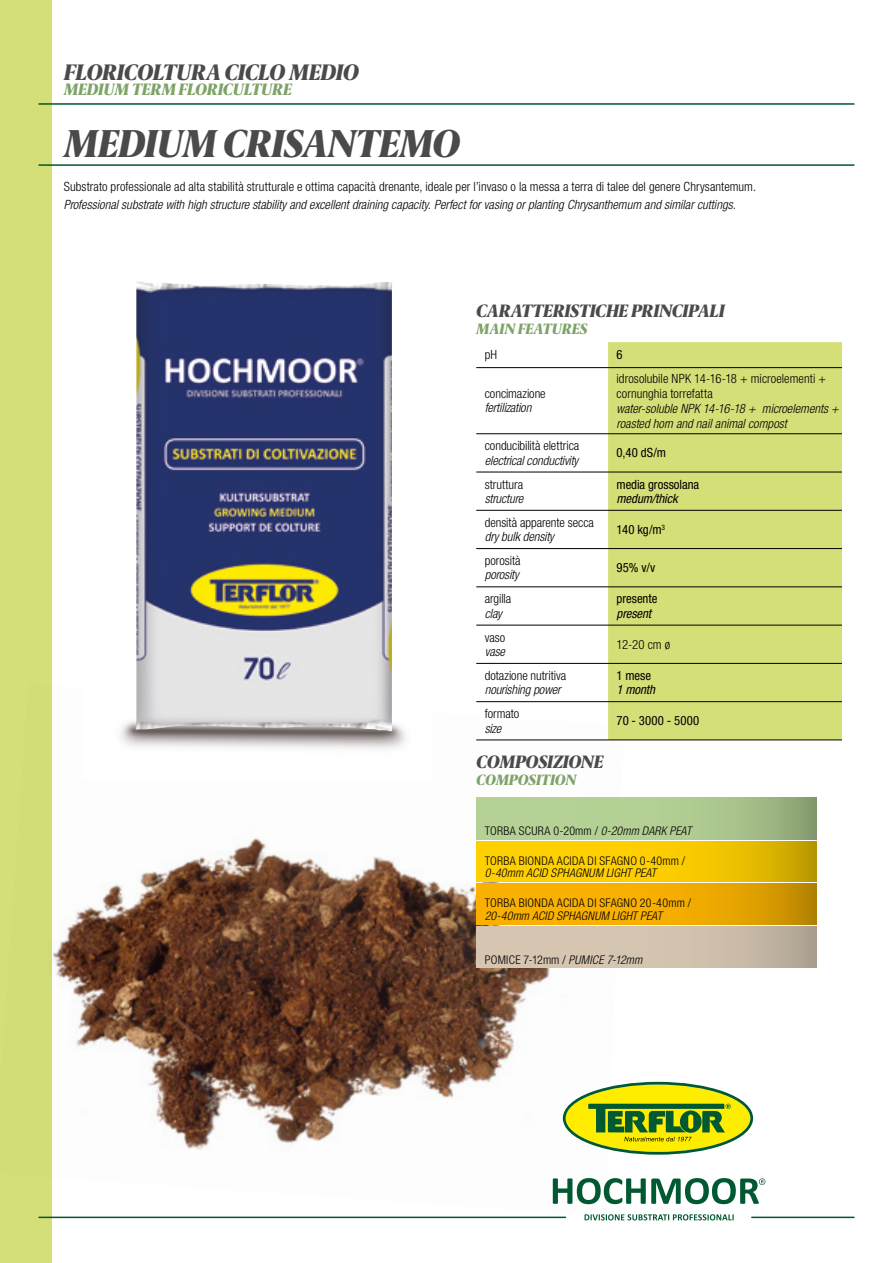
<style>
.page{position:relative;width:893px;height:1263px;background:#fff}
.page>*{position:absolute;margin:0;border:0;box-sizing:border-box;transform-origin:0 0}
.t1{font:italic 900 39px "Berlingske Serif Cn";letter-spacing:-.02em;color:#4a4a49}
.t2{font:italic 900 22.5px "Berlingske Serif Cn";letter-spacing:-.02em;color:#4a4a49}
.t3{font:italic 900 18px "Berlingske Serif Cn";letter-spacing:-.02em;color:#4a4a49}
.t4{font:italic 900 16.5px "Berlingske Serif Cn";letter-spacing:-.015em;color:#7ea368}
.t5{font:italic 900 15px "Berlingske Serif Cn";letter-spacing:-.01em;color:#7ea368}
.t6{font:300 condensed 12.75px/15px "Helvetica Neue LT Std";letter-spacing:.005em;color:#000}
.t7{font:italic 300 condensed 12.75px/15px "Helvetica Neue LT Std";color:#000}
.t8{font:condensed 12.75px "Helvetica Neue LT Std";color:#000}
.t9{font:italic condensed 12.75px "Helvetica Neue LT Std";letter-spacing:-.005em;color:#000}
.t10{font:condensed 12.75px "Helvetica Neue LT Std";letter-spacing:.02em;color:#000}
.t11{font:300 condensed 12px "Helvetica Neue LT Std";letter-spacing:.025em;color:#000}
.t12{font:italic 300 condensed 12px "Helvetica Neue LT Std";letter-spacing:.01em;color:#000}
.s1{font-style:italic}
</style>
<div class="page">
<div style="left:0;top:0;width:51px;height:1263px;background:#d5df77"></div>
<img style="left:51px;top:684px;width:573px;height:532px">
<hr style="left:39px;top:103px;width:815px;height:2px;background:#005931">
<hr style="left:39px;top:164px;width:815px;height:2px;background:#005931">
<hr style="left:39px;top:1216px;width:527px;height:2px;background:#005931">
<svg style="left:563px;top:1082px;width:190px;height:73px"></svg>
<svg style="left:584px;top:1214px;width:150px;height:6px"></svg>
<svg style="left:553px;top:1178px;width:212px;height:26px"></svg>
<img style="left:84px;top:684px;width:349px;height:95px">
<img style="left:135px;top:281px;width:258px;height:450px">
<div style="left:608px;top:342px;width:234px;height:397px;background:#d5df77"></div>
<hr style="left:476px;top:367px;width:132px;height:1px;background:#000">
<hr style="left:608px;top:367px;width:234px;height:1px;background:#000">
<hr style="left:476px;top:433px;width:132px;height:1px;background:#000">
<hr style="left:608px;top:433px;width:234px;height:1px;background:#000">
<hr style="left:476px;top:472px;width:132px;height:1px;background:#000">
<hr style="left:608px;top:472px;width:234px;height:1px;background:#000">
<hr style="left:476px;top:510px;width:132px;height:1px;background:#000">
<hr style="left:608px;top:510px;width:234px;height:1px;background:#000">
<hr style="left:476px;top:548px;width:132px;height:1px;background:#000">
<hr style="left:608px;top:548px;width:234px;height:1px;background:#000">
<hr style="left:476px;top:587px;width:132px;height:1px;background:#000">
<hr style="left:608px;top:587px;width:234px;height:1px;background:#000">
<hr style="left:476px;top:625px;width:132px;height:1px;background:#000">
<hr style="left:608px;top:625px;width:234px;height:1px;background:#000">
<hr style="left:476px;top:663px;width:132px;height:1px;background:#000">
<hr style="left:608px;top:663px;width:234px;height:1px;background:#000">
<hr style="left:476px;top:701px;width:132px;height:1px;background:#000">
<hr style="left:608px;top:701px;width:234px;height:1px;background:#000">
<hr style="left:476px;top:739px;width:132px;height:1px;background:#000">
<hr style="left:608px;top:739px;width:234px;height:1px;background:#000">
<hr style="left:752px;top:1216px;width:102px;height:2px;background:#005931">
<svg style="left:476px;top:798px;width:340px;height:41px;background:#acc78e"></svg>
<svg style="left:476px;top:926px;width:340px;height:42px;background:#cdbeab"></svg>
<svg style="left:476px;top:841px;width:340px;height:41px;background:#f2c600"></svg>
<svg style="left:476px;top:884px;width:340px;height:40px;background:#eca800"></svg>
<h2 class="t2" style="left:64px;top:56px;width:297px">FLORICOLTURA CICLO MEDIO</h2>
<p class="t4" style="left:64px;top:78px;width:230px">MEDIUM TERM FLORICULTURE</p>
<h1 class="t1" style="left:64px;top:117px;width:398px">MEDIUM CRISANTEMO</h1>
<p class="t6" style="left:64px;top:179px;width:694px">Substrato professionale ad alta stabilità strutturale e ottima capacità drenante, ideale per l’invaso o la messa a terra di talee del genere Chrysantemum.</p>
<p class="t7" style="left:64px;top:198px;width:673px">Professional substrate with high structure stability and excellent draining capacity. Perfect for vasing or planting Chrysanthemum and similar cuttings.</p>
<h3 class="t3" style="left:476px;top:299px;width:250px">CARATTERISTICHE PRINCIPALI</h3>
<p class="t5" style="left:476px;top:318px;width:113px">MAIN FEATURES</p>
<p class="t6" style="left:485px;top:347px;width:14px">pH</p>
<p class="t8" style="left:617px;top:347px;width:8px">6</p>
<p class="t6" style="left:485px;top:386px;width:62px">concimazione</p>
<p class="t7" style="left:485px;top:401px;width:48px">fertilization</p>
<p class="t6" style="left:617px;top:371px;width:211px">idrosolubile NPK 14-16-18 + microelementi + cornunghia torrefatta</p>
<p class="t7" style="left:617px;top:401px;width:224px">water-soluble NPK 14-16-18 + microelements + roasted horn and nail animal compost</p>
<p class="t6" style="left:485px;top:438px;width:96px">conducibilità elettrica</p>
<p class="t7" style="left:485px;top:453px;width:95px">electrical conductivity</p>
<p class="t6" style="left:485px;top:476px;width:40px">struttura</p>
<p class="t7" style="left:485px;top:491px;width:40px">structure</p>
<p class="t6" style="left:485px;top:515px;width:111px">densità apparente secca</p>
<p class="t7" style="left:485px;top:529px;width:71px">dry bulk density</p>
<p class="t6" style="left:485px;top:553px;width:37px">porosità</p>
<p class="t7" style="left:485px;top:568px;width:36px">porosity</p>
<p class="t6" style="left:485px;top:591px;width:28px">argilla</p>
<p class="t7" style="left:485px;top:606px;width:19px">clay</p>
<p class="t6" style="left:485px;top:630px;width:22px">vaso</p>
<p class="t7" style="left:485px;top:644px;width:22px">vase</p>
<p class="t6" style="left:485px;top:668px;width:83px">dotazione nutritiva</p>
<p class="t7" style="left:485px;top:682px;width:77px">nourishing power</p>
<p class="t6" style="left:485px;top:706px;width:36px">formato</p>
<p class="t7" style="left:485px;top:721px;width:18px">size</p>
<h3 class="t3" style="left:476px;top:750px;width:129px">COMPOSIZIONE</h3>
<p class="t5" style="left:476px;top:769px;width:102px">COMPOSITION</p>
<p class="t8" style="left:617px;top:445px;width:51px">0,40 dS/m</p>
<p class="t8" style="left:617px;top:477px;width:84px">media grossolana</p>
<p class="t9" style="left:617px;top:491px;width:63px">medum/thick</p>
<p class="t8" style="left:617px;top:522px;width:50px">140 kg/m<sup>3</sup></p>
<p class="t8" style="left:617px;top:560px;width:40px">95% v/v</p>
<p class="t8" style="left:617px;top:591px;width:42px">presente</p>
<p class="t9" style="left:617px;top:606px;width:36px">present</p>
<p class="t6" style="left:617px;top:637px;width:55px">12-20 cm ø</p>
<p class="t8" style="left:617px;top:668px;width:36px">1 mese</p>
<p class="t9" style="left:617px;top:682px;width:40px">1 month</p>
<p class="t10" style="left:617px;top:713px;width:84px">70 - 3000 - 5000</p>
<p class="t11" style="left:485px;top:824px;width:208px">TORBA SCURA 0-20mm / <span class="s1">0-20mm DARK PEAT</span></p>
<p class="t11" style="left:485px;top:853px;width:202px">TORBA BIONDA ACIDA DI SFAGNO 0-40mm /</p>
<p class="t12" style="left:485px;top:866px;width:173px">0-40mm ACID SPHAGNUM LIGHT PEAT</p>
<p class="t11" style="left:485px;top:896px;width:208px">TORBA BIONDA ACIDA DI SFAGNO 20-40mm /</p>
<p class="t12" style="left:485px;top:909px;width:179px">20-40mm ACID SPHAGNUM LIGHT PEAT</p>
<p class="t11" style="left:485px;top:952px;width:159px">POMICE 7-12mm / <span class="s1">PUMICE 7-12mm</span></p>
</div>
